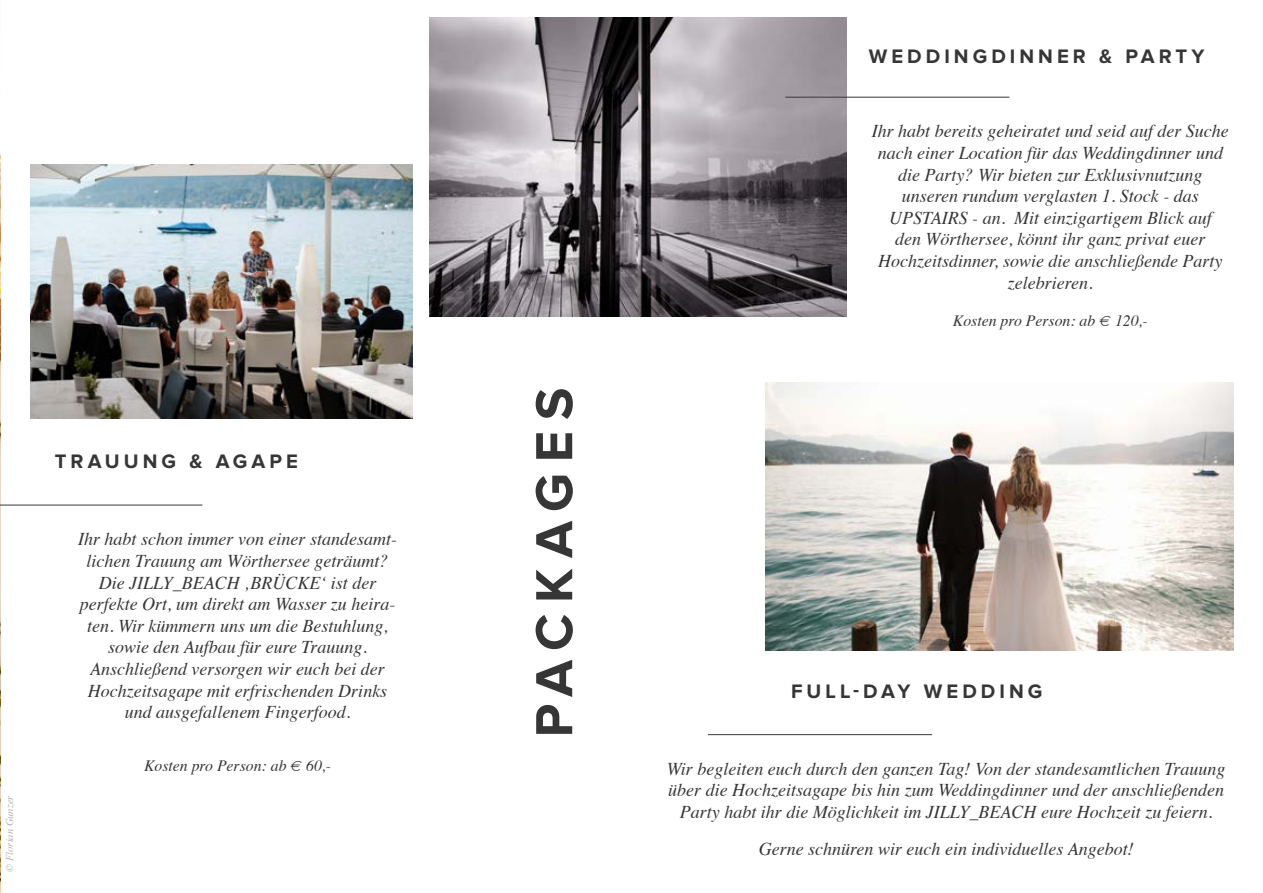
<style>
.page{position:relative;width:1263px;height:893px;background:#fff}
.page>*{position:absolute;margin:0;border:0;box-sizing:border-box;transform-origin:0 0}
.t1{font:700 54px "Proxima Nova";letter-spacing:.2em;color:#373636}
.t2{font:700 20.25px "Proxima Nova";letter-spacing:.2em;color:#373636}
.t3{font:italic 18px/21.6px "Times";color:#373636;text-align:center}
.t4{font:italic 15.75px "Times";color:#373636}
.t5{font:italic 10.5px "Times";color:#b3b2b2}
</style>
<div class="page">
<img style="left:31px;top:165px;width:381px;height:254px">
<img style="left:429px;top:17px;width:417px;height:300px">
<hr style="left:785px;top:97px;width:224px;height:1px;background:#373636">
<img style="left:765px;top:383px;width:468px;height:268px">
<hr style="left:708px;top:734px;width:224px;height:1px;background:#373636">
<img style="left:0;top:154px;width:1px;height:739px">
<hr style="left:0;top:505px;width:202px;height:1px;background:#373636">
<p class="t5" style="left:1px;top:872px;width:78px;rotate:-90deg">© Florian Gunzer</p>
<p class="t2" style="left:869px;top:47px;width:337px">WEDDINGDINNER &amp; PARTY</p>
<p class="t3" style="left:872px;top:119px;width:359px">Ihr habt bereits geheiratet und seid auf der Suche nach einer Location für das Weddingdinner und die Party? Wir bieten zur Exklusivnutzung unseren rundum verglasten 1. Stock - das UPSTAIRS - an. Mit einzigartigem Blick auf<br>den Wörthersee, könnt ihr ganz privat euer Hochzeitsdinner, sowie die anschließende Party zelebrieren.</p>
<p class="t4" style="left:953px;top:307px;width:196px">Kosten pro Person: ab € 120,-</p>
<h1 class="t1" style="left:529px;top:737px;width:351px;rotate:-90deg">PACKAGES</h1>
<p class="t2" style="left:55px;top:452px;width:244px">TRAUUNG &amp; AGAPE</p>
<p class="t3" style="left:78px;top:527px;width:320px">Ihr habt schon immer von einer standesamt&shy;lichen Trauung am Wörthersee geträumt?<br>Die JILLY_BEACH ‚BRÜCKE‘ ist der perfekte Ort, um direkt am Wasser zu heira&shy;ten. Wir kümmern uns um die Bestuhlung, sowie den Aufbau für eure Trauung.<br>Anschließend versorgen wir euch bei der Hochzeitsagape mit erfrischenden Drinks und ausgefallenem Fingerfood.</p>
<p class="t4" style="left:144px;top:752px;width:189px">Kosten pro Person: ab € 60,-</p>
<p class="t3" style="left:667px;top:757px;width:560px">Wir begleiten euch durch den ganzen Tag! Von der standesamtlichen Trauung über die Hochzeitsagape bis hin zum Weddingdinner und der anschließenden<br>Party habt ihr die Möglichkeit im JILLY_BEACH eure Hochzeit zu feiern.</p>
<p class="t3" style="left:759px;top:837px;width:376px">Gerne schnüren wir euch ein individuelles Angebot!</p>
<p class="t2" style="left:791px;top:682px;width:253px">FULL-DAY WEDDING</p>
</div>
